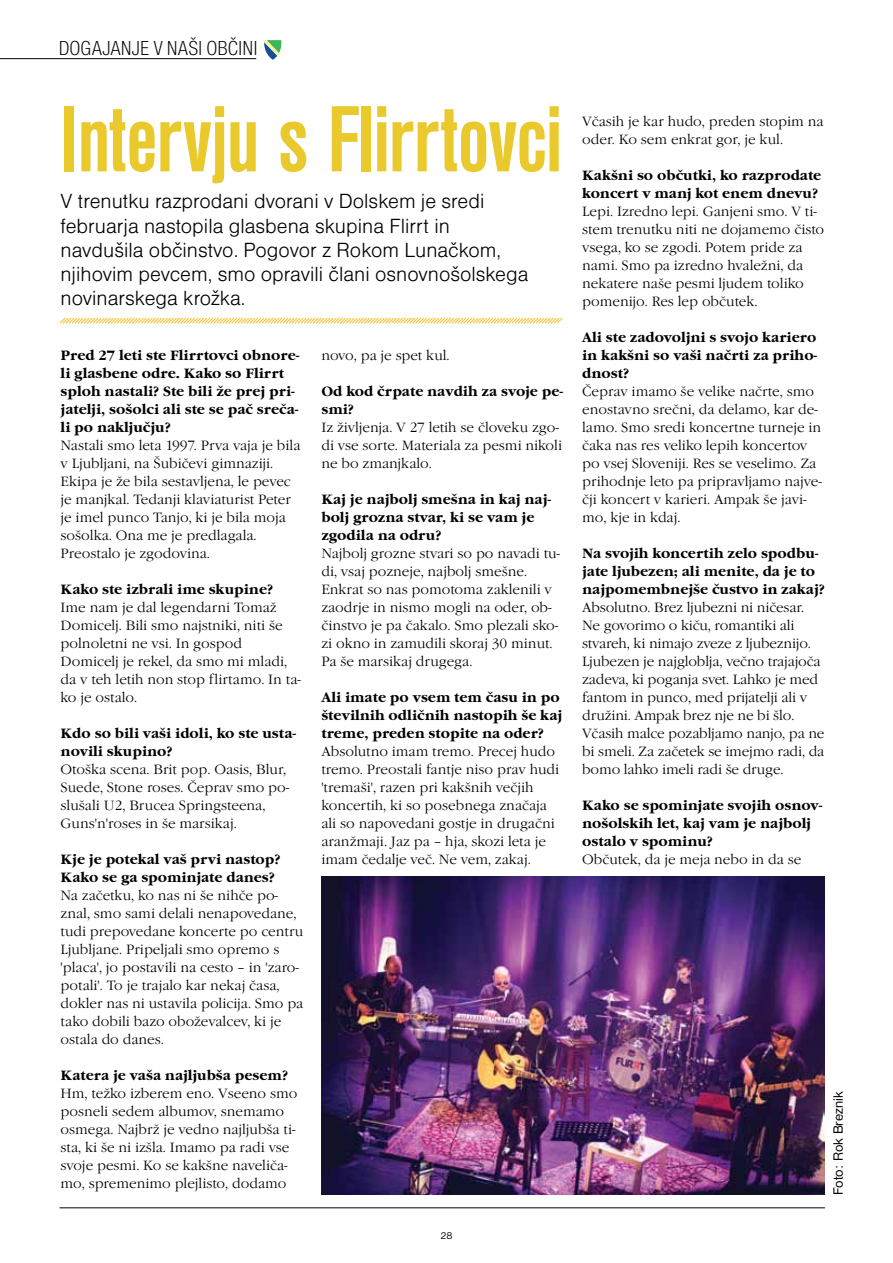
<style>
.page{position:relative;width:893px;height:1263px;background:#fff}
.page>*{position:absolute;margin:0;border:0;box-sizing:border-box;transform-origin:0 0}
.t1{font:700 condensed 97.65px "Nimbus San DCE";letter-spacing:-.015em;color:#e9c92c}
.t2{font:21.3px/24.2px "Nimbus San DCE Ligh";color:#000}
.t3{font:21px "Nimbus San DCE Ligh Cond";color:#000}
.t4{font:13.95px/18px "Garamond Itc TCE Ligh";color:#000}
.t5{font:700 13.95px/18px "Garamond Itc TCE";color:#000}
.t6{font:13.95px "Nimbus San DCE";color:#000}
.t7{font:10.5px "Nimbus San DCE";color:#000}
</style>
<div class="page">
<hr style="left:60px;top:1207px;width:765px;height:1px;background:#000">
<hr style="left:0;top:58px;width:256px;height:1px;background:#000">
<svg style="left:263px;top:40px;width:19px;height:20px"></svg>
<img style="left:322px;top:876px;width:503px;height:319px">
<svg style="left:59px;top:317px;width:504px;height:7px"></svg>
<h3 class="t3" style="left:59px;top:36px;width:201px">DOGAJANJE V NAŠI OBČINI</h3>
<h1 class="t1" style="left:60px;top:86px;width:505px">Intervju s Flirrtovci</h1>
<h2 class="t2" style="left:61px;top:190px;width:469px">V trenutku razprodani dvorani v Dolskem je sredi februarja nastopila glasbena skupina Flirrt in navdušila občinstvo. Pogovor z Rokom Lunačkom, njihovim pevcem, smo opravili člani osnovnošolskega novinarskega krožka.</h2>
<p class="t5" style="left:61px;top:346px;width:240px">Pred 27 leti ste Flirrtovci obnore&shy;li glasbene odre. Kako so Flirrt sploh nastali? Ste bili že prej pri&shy;jatelji, sošolci ali ste se pač sreča&shy;li po naključju?</p>
<p class="t4" style="left:61px;top:437px;width:241px">Nastali smo leta 1997. Prva vaja je bila v Ljubljani, na Šubičevi gimnaziji.<br>Ekipa je že bila sestavljena, le pevec je manjkal. Tedanji klaviaturist Peter je imel punco Tanjo, ki je bila moja sošolka. Ona me je predlagala.<br>Preostalo je zgodovina.</p>
<p class="t5" style="left:61px;top:580px;width:214px">Kako ste izbrali ime skupine?</p>
<p class="t4" style="left:61px;top:599px;width:242px">Ime nam je dal legendarni Tomaž<br>Domicelj. Bili smo najstniki, niti še polnoletni ne vsi. In gospod<br>Domicelj je rekel, da smo mi mladi, da v teh letih non stop flirtamo. In ta&shy;ko je ostalo.</p>
<p class="t5" style="left:61px;top:724px;width:237px">Kdo so bili vaši idoli, ko ste usta&shy;novili skupino?</p>
<p class="t4" style="left:61px;top:761px;width:230px">Otoška scena. Brit pop. Oasis, Blur, Suede, Stone roses. Čeprav smo po&shy;slušali U2, Brucea Springsteena, Guns'n'roses in še marsikaj.</p>
<p class="t5" style="left:61px;top:850px;width:222px">Kje je potekal vaš prvi nastop?<br>Kako se ga spominjate danes?</p>
<p class="t4" style="left:61px;top:887px;width:244px">Na začetku, ko nas ni še nihče po&shy;znal, smo sami delali nenapovedane, tudi prepovedane koncerte po centru Ljubljane. Pripeljali smo opremo s 'placa', jo postavili na cesto – in 'zaro&shy;potali'. To je trajalo kar nekaj časa, dokler nas ni ustavila policija. Smo pa tako dobili bazo oboževalcev, ki je ostala do danes.</p>
<p class="t5" style="left:61px;top:1066px;width:229px">Katera je vaša najljubša pesem?</p>
<p class="t4" style="left:61px;top:1084px;width:238px">Hm, težko izberem eno. Vseeno smo posneli sedem albumov, snemamo osmega. Najbrž je vedno najljubša ti&shy;sta, ki še ni izšla. Imamo pa radi vse svoje pesmi. Ko se kakšne naveliča&shy;mo, spremenimo plejlisto, dodamo</p>
<p class="t4" style="left:321px;top:346px;width:130px">novo, pa je spet kul.</p>
<p class="t5" style="left:321px;top:382px;width:243px">Od kod črpate navdih za svoje pe&shy;smi?</p>
<p class="t4" style="left:321px;top:418px;width:242px">Iz življenja. V 27 letih se človeku zgo&shy;di vse sorte. Materiala za pesmi nikoli ne bo zmanjkalo.</p>
<p class="t5" style="left:321px;top:490px;width:231px">Kaj je najbolj smešna in kaj naj&shy;bolj grozna stvar, ki se vam je zgodila na odru?</p>
<p class="t4" style="left:321px;top:544px;width:240px">Najbolj grozne stvari so po navadi tu&shy;di, vsaj pozneje, najbolj smešne.<br>Enkrat so nas pomotoma zaklenili v zaodrje in nismo mogli na oder, ob&shy;činstvo je pa čakalo. Smo plezali sko&shy;zi okno in zamudili skoraj 30 minut.<br>Pa še marsikaj drugega.</p>
<p class="t5" style="left:321px;top:688px;width:242px">Ali imate po vsem tem času in po številnih odličnih nastopih še kaj treme, preden stopite na oder?</p>
<p class="t4" style="left:321px;top:742px;width:239px">Absolutno imam tremo. Precej hudo tremo. Preostali fantje niso prav hudi 'tremaši', razen pri kakšnih večjih koncertih, ki so posebnega značaja ali so napovedani gostje in drugačni aranžmaji. Jaz pa – hja, skozi leta je imam čedalje več. Ne vem, zakaj.</p>
<p class="t7" style="left:440px;top:1230px;width:14px">28</p>
<p class="t4" style="left:582px;top:112px;width:243px">Včasih je kar hudo, preden stopim na oder. Ko sem enkrat gor, je kul.</p>
<p class="t5" style="left:582px;top:166px;width:241px">Kakšni so občutki, ko razprodate koncert v manj kot enem dnevu?</p>
<p class="t4" style="left:582px;top:202px;width:244px">Lepi. Izredno lepi. Ganjeni smo. V ti&shy;stem trenutku niti ne dojamemo čisto vsega, ko se zgodi. Potem pride za nami. Smo pa izredno hvaležni, da nekatere naše pesmi ljudem toliko pomenijo. Res lep občutek.</p>
<p class="t5" style="left:582px;top:328px;width:237px;text-align:justify">Ali ste zadovoljni s svojo kariero in kakšni so vaši načrti za priho&shy;dnost?</p>
<p class="t4" style="left:582px;top:382px;width:241px">Čeprav imamo še velike načrte, smo enostavno srečni, da delamo, kar de&shy;lamo. Smo sredi koncertne turneje in čaka nas res veliko lepih koncertov po vsej Sloveniji. Res se veselimo. Za prihodnje leto pa pripravljamo najve&shy;čji koncert v karieri. Ampak še javi&shy;mo, kje in kdaj.</p>
<p class="t5" style="left:582px;top:544px;width:244px">Na svojih koncertih zelo spodbu&shy;jate ljubezen; ali menite, da je to najpomembnejše čustvo in zakaj?</p>
<p class="t4" style="left:582px;top:598px;width:244px">Absolutno. Brez ljubezni ni ničesar.<br>Ne govorimo o kiču, romantiki ali stvareh, ki nimajo zveze z ljubeznijo.<br>Ljubezen je najgloblja, večno trajajoča zadeva, ki poganja svet. Lahko je med fantom in punco, med prijatelji ali v družini. Ampak brez nje ne bi šlo.<br>Včasih malce pozabljamo nanjo, pa ne bi smeli. Za začetek se imejmo radi, da bomo lahko imeli radi še druge.</p>
<p class="t5" style="left:582px;top:796px;width:242px">Kako se spominjate svojih osnov&shy;nošolskih let, kaj vam je najbolj ostalo v spominu?</p>
<p class="t4" style="left:582px;top:850px;width:221px">Občutek, da je meja nebo in da se</p>
<p class="t6" style="left:830px;top:1195px;width:105px;rotate:-90deg">Foto: Rok Breznik</p>
</div>
